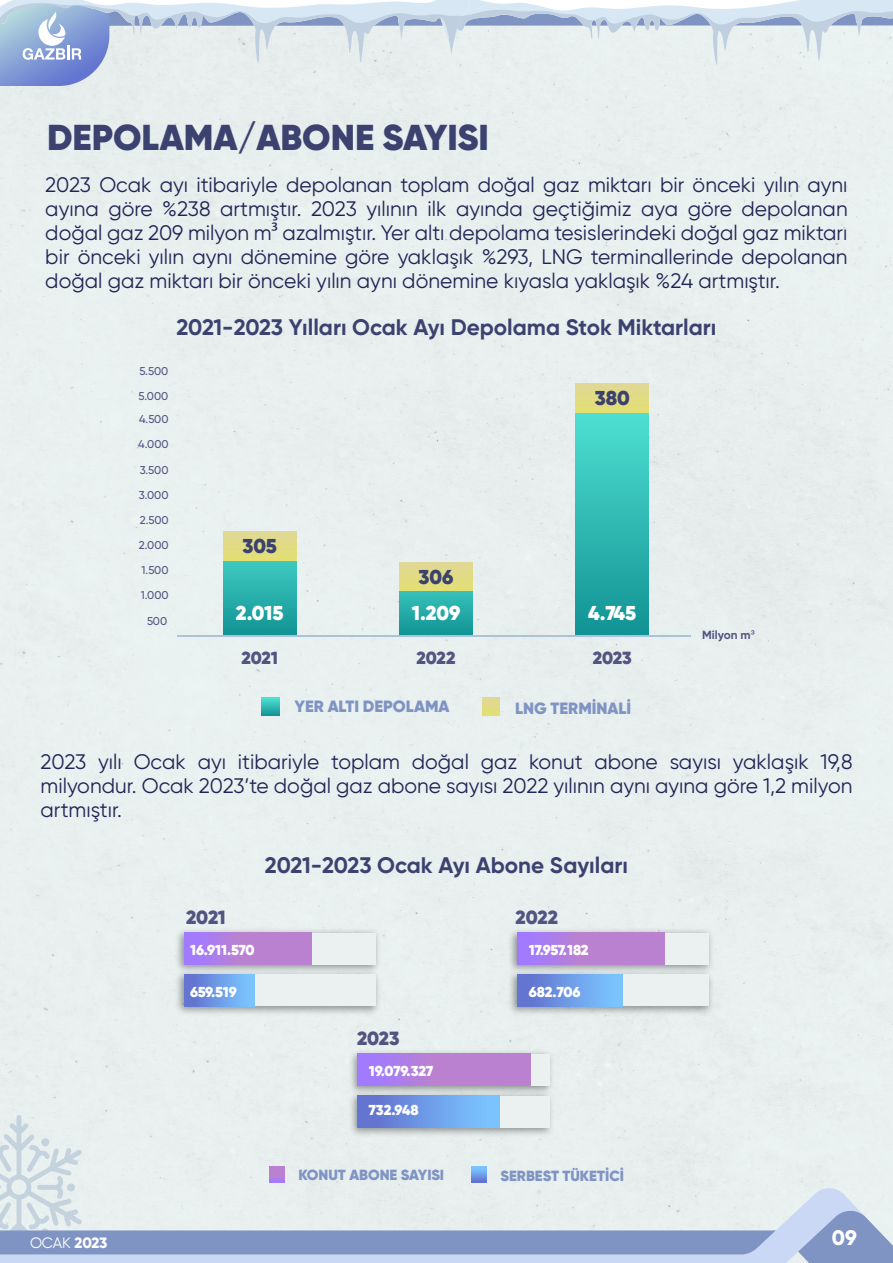
<style>
.page{position:relative;width:893px;height:1263px;background:#fff}
.page>*{position:absolute;margin:0;border:0;box-sizing:border-box;transform-origin:0 0}
.t1{font:900 36px "Gilroy";color:#3c4270}
.t2{font:700 22.5px "Gilroy";color:#3c4270}
.t3{font:21px/24px "Gilroy";color:#1f2554;text-align:justify}
.t4{font:800 21px "Gilroy";color:#fff}
.t5{font:900 20.1px "Gilroy";letter-spacing:-.005em;color:#fff}
.t6{font:900 20.1px "Gilroy";color:#3c4270}
.t7{font:900 19.05px "Gilroy";letter-spacing:-.01em;color:#525580}
.t8{font:900 17.55px "Gilroy";letter-spacing:-.01em;color:#525580}
.t9{font:900 16.35px "Gilroy";color:#8094c4}
.t10{font:15px "Gilroy";color:#fff}
.t11{font:900 14.7px "Gilroy";color:#8094c4}
.t12{font:900 14.4px "Gilroy";letter-spacing:-.005em;color:#fff}
.t13{font:700 11.85px "Gilroy";color:#525580}
.t14{font:500 11.25px "Gilroy";color:#525580}
.s1{font-family:"Myriad Pro"}
.s2{font-family:"Arial";font-weight:400}
.s3{font-weight:800}
</style>
<div class="page">
<div style="left:0;top:86px;width:893px;height:1123px;background:#e9efef"></div>
<div style="left:0;top:1115px;width:781px;height:73px;background:#e8efef"></div>
<svg style="left:865px;top:1209px;width:28px;height:54px;background:#abbad6"></svg>
<svg style="left:0;top:1188px;width:865px;height:75px;background:#c1cde1"></svg>
<svg style="left:0;top:65px;width:893px;height:21px;background:#dce4eb"></svg>
<svg style="left:0;top:0;width:893px;height:65px;background:#d4dfea"></svg>
<svg style="left:262px;top:698px;width:17px;height:17px"></svg>
<svg style="left:482px;top:698px;width:18px;height:17px"></svg>
<img style="left:172px;top:925px;width:212px;height:42px">
<div style="left:184px;top:933px;width:192px;height:32px;background:#ebf0f1"></div>
<svg style="left:184px;top:933px;width:128px;height:32px;background:#b37fdc"></svg>
<img style="left:172px;top:967px;width:212px;height:52px">
<div style="left:184px;top:974px;width:192px;height:32px;background:#ebf0f1"></div>
<div style="left:184px;top:974px;width:70px;height:32px;background:linear-gradient(to right,#606cca,#7cc8ff)"></div>
<img style="left:505px;top:925px;width:212px;height:42px">
<div style="left:517px;top:933px;width:192px;height:32px;background:#ebf0f1"></div>
<svg style="left:517px;top:933px;width:147px;height:32px;background:#b37fdc"></svg>
<img style="left:505px;top:967px;width:212px;height:52px">
<div style="left:517px;top:974px;width:192px;height:32px;background:#ebf0f1"></div>
<div style="left:517px;top:974px;width:106px;height:32px;background:linear-gradient(to right,#606ccb,#7ccaff)"></div>
<img style="left:345px;top:1046px;width:213px;height:42px">
<div style="left:358px;top:1054px;width:191px;height:32px;background:#ebf0f1"></div>
<svg style="left:358px;top:1054px;width:173px;height:32px;background:#b37fdc"></svg>
<img style="left:345px;top:1088px;width:213px;height:52px">
<div style="left:358px;top:1096px;width:191px;height:31px;background:#ebf0f1"></div>
<div style="left:358px;top:1096px;width:142px;height:31px;background:linear-gradient(to right,#606ccb,#7ccaff)"></div>
<svg style="left:269px;top:1167px;width:16px;height:15px"></svg>
<svg style="left:471px;top:1167px;width:16px;height:15px"></svg>
<svg style="left:223px;top:560px;width:73px;height:75px;background:#29aea9"></svg>
<svg style="left:400px;top:591px;width:72px;height:44px;background:#24aaa7"></svg>
<div style="left:576px;top:412px;width:73px;height:223px;background:linear-gradient(to bottom,#4fe0d2,#119294)"></div>
<hr style="left:178px;top:635px;width:513px;height:2px;background:#abc2d9">
<div style="left:223px;top:532px;width:73px;height:28px;background:linear-gradient(to bottom,#e0d895,#e3de74)"></div>
<svg style="left:400px;top:562px;width:72px;height:29px;background:#e1db84"></svg>
<svg style="left:576px;top:383px;width:73px;height:29px;background:#e1db84"></svg>
<h1 class="t1" style="left:47px;top:115px;width:443px">DEPOLAMA/ABONE SAYISI</h1>
<p class="t3" style="left:45px;top:172px;width:804px">2023 Ocak ayı itibariyle depolanan toplam doğal gaz miktarı bir önceki yılın aynı ayına göre %238 artmıştır. 2023 yılının ilk ayında geçtiğimiz aya göre depolanan doğal gaz 209 milyon m<span class="s1">³</span> azalmıştır. Yer altı depolama tesislerindeki doğal gaz miktarı bir önceki yılın aynı dönemine göre yaklaşık %293, LNG terminallerinde depolanan doğal gaz miktarı bir önceki yılın aynı dönemine kıyasla yaklaşık %24 artmıştır.</p>
<p class="t2" style="left:176px;top:313px;width:541px">2021-2023 Yılları Ocak Ayı Depolama Stok Miktarları</p>
<p class="t14" style="left:139px;top:364px;width:30px">5.500</p>
<p class="t14" style="left:139px;top:389px;width:31px">5.000</p>
<p class="t14" style="left:139px;top:412px;width:31px">4.500</p>
<p class="t14" style="left:138px;top:438px;width:32px">4.000</p>
<p class="t14" style="left:140px;top:463px;width:30px">3.500</p>
<p class="t14" style="left:139px;top:488px;width:31px">3.000</p>
<p class="t14" style="left:140px;top:513px;width:30px">2.500</p>
<p class="t14" style="left:139px;top:538px;width:31px">2.000</p>
<p class="t14" style="left:142px;top:563px;width:28px">1.500</p>
<p class="t14" style="left:141px;top:589px;width:29px">1.000</p>
<p class="t14" style="left:147px;top:614px;width:22px">500</p>
<p class="t6" style="left:242px;top:533px;width:36px">305</p>
<p class="t6" style="left:418px;top:564px;width:36px">306</p>
<p class="t6" style="left:595px;top:386px;width:37px">380</p>
<p class="t5" style="left:236px;top:600px;width:49px">2.015</p>
<p class="t5" style="left:412px;top:600px;width:50px">1.209</p>
<p class="t5" style="left:588px;top:600px;width:49px">4.745</p>
<p class="t8" style="left:241px;top:647px;width:38px">2021</p>
<p class="t8" style="left:416px;top:647px;width:41px">2022</p>
<p class="t8" style="left:593px;top:647px;width:41px">2023</p>
<p class="t13" style="left:702px;top:627px;width:54px">Milyon m<span class="s2">³</span></p>
<p class="t9" style="left:294px;top:696px;width:157px">YER ALTI DEPOLAMA</p>
<p class="t9" style="left:515px;top:698px;width:118px">LNG TERMİNALİ</p>
<p class="t3" style="left:41px;top:749px;width:813px">2023 yılı Ocak ayı itibariyle toplam doğal gaz konut abone sayısı yaklaşık 19,8 milyondur. Ocak 2023’te doğal gaz abone sayısı 2022 yılının aynı ayına göre 1,2 milyon artmıştır.</p>
<p class="t2" style="left:265px;top:851px;width:364px">2021-2023 Ocak Ayı Abone Sayıları</p>
<p class="t7" style="left:186px;top:905px;width:41px">2021</p>
<p class="t12" style="left:190px;top:941px;width:66px">16.911.570</p>
<p class="t12" style="left:190px;top:982px;width:48px">659.519</p>
<p class="t7" style="left:516px;top:906px;width:44px">2022</p>
<p class="t12" style="left:529px;top:941px;width:61px">17.957.182</p>
<p class="t12" style="left:529px;top:982px;width:53px">682.706</p>
<p class="t7" style="left:357px;top:1026px;width:44px">2023</p>
<p class="t12" style="left:369px;top:1062px;width:66px">19.079.327</p>
<p class="t12" style="left:369px;top:1101px;width:51px">732.948</p>
<p class="t11" style="left:298px;top:1165px;width:147px">KONUT ABONE SAYISI</p>
<p class="t11" style="left:500px;top:1167px;width:125px">SERBEST TÜKETİCİ</p>
<p class="t10" style="left:30px;top:1234px;width:79px">OCAK <span class="s3">2023</span></p>
<p class="t4" style="left:832px;top:1224px;width:26px">09</p>
</div>
